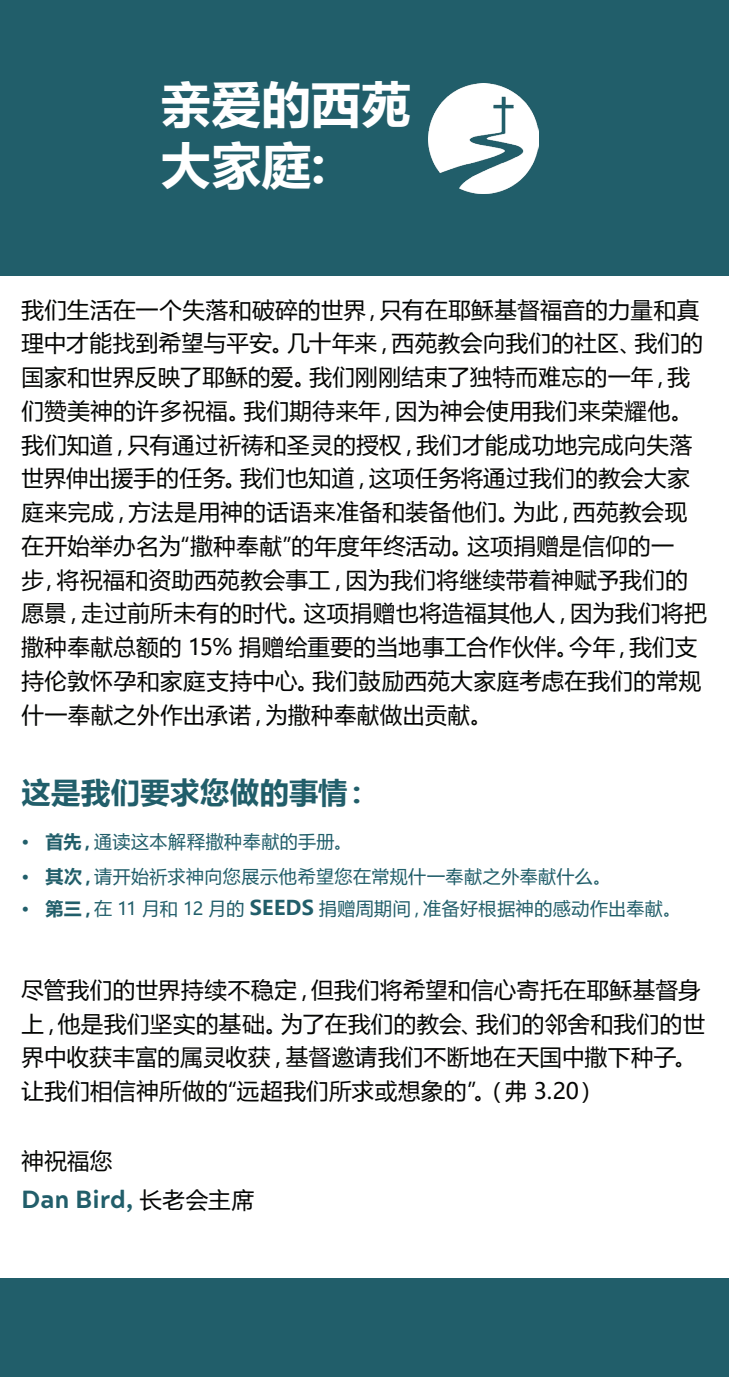
<style>
.page{position:relative;width:729px;height:1377px;background:#fff}
.page>*{position:absolute;margin:0;border:0;box-sizing:border-box;transform-origin:0 0}
.Pull_Text{font:700 49.5px/60.8px "Microsoft Ya Hei UI";letter-spacing:.015em;color:#fff}
.Pull_Text-2{font:700 29.25px "Microsoft Ya Hei UI";letter-spacing:.015em;color:#215e6a}
.Pull_Text-3{font:800 24.75px "Acherus Grotesque";letter-spacing:-.005em;color:#215e6a}
.Pull_Text-4{font:22.5px/33.8px "Microsoft Ya Hei UI";letter-spacing:.02em;color:#040503}
.Pull_Text-5{font:18px "Microsoft Ya Hei UI";letter-spacing:.03em;color:#215e6a}
.s1{font-weight:700}
.s2{font-weight:700;font-size:20.25px}
.s3{font-family:"Microsoft Ya Hei UI";font-weight:400;font-size:22.5px;color:#040503}
</style>
<div class="page">
<div style="left:0;top:1279px;width:729px;height:98px;background:#215e6a"></div>
<div style="left:0;top:0;width:729px;height:275px;background:#215e6a"></div>
<img style="left:429px;top:83px;width:109px;height:110px">
<p class="Pull_Text" style="left:161px;top:72px;width:251px">亲爱的西苑大家庭:</p>
<p class="Pull_Text-4" style="left:21px;top:292px;width:687px">我们生活在一个失落和破碎的世界，只有在耶稣基督福音的力量和真理中才能找到希望与平安。几十年来，西苑教会向我们的社区、我们的国家和世界反映了耶稣的爱。我们刚刚结束了独特而难忘的一年，我们赞美神的许多祝福。我们期待来年，因为神会使用我们来荣耀他。我们知道，只有通过祈祷和圣灵的授权，我们才能成功地完成向失落世界伸出援手的任务。我们也知道，这项任务将通过我们的教会大家庭来完成，方法是用神的话语来准备和装备他们。为此，西苑教会现在开始举办名为“撒种奉献”的年度年终活动。这项捐赠是信仰的一<br>步，将祝福和资助西苑教会事工，因为我们将继续带着神赋予我们的愿景，走过前所未有的时代。这项捐赠也将造福其他人，因为我们将把撒种奉献总额的 15% 捐赠给重要的当地事工合作伙伴。今年，我们支持伦敦怀孕和家庭支持中心。我们鼓励西苑大家庭考虑在我们的常规什一奉献之外作出承诺，为撒种奉献做出贡献。</p>
<p class="Pull_Text-2" style="left:21px;top:772px;width:352px">这是我们要求您做的事情：</p>
<p class="Pull_Text-5" style="left:21px;top:830px;width:332px">• <span class="s1">首先，</span>通读这本解释撒种奉献的手册。</p>
<p class="Pull_Text-5" style="left:21px;top:864px;width:591px">• <span class="s1">其次，</span>请开始祈求神向您展示他希望您在常规什一奉献之外奉献什么。</p>
<p class="Pull_Text-5" style="left:21px;top:896px;width:661px">• <span class="s1">第三，</span>在 11 月和 12 月的 <span class="s2">SEEDS</span> 捐赠周期间，准备好根据神的感动作出奉献。</p>
<p class="Pull_Text-4" style="left:21px;top:972px;width:685px">尽管我们的世界持续不稳定，但我们将希望和信心寄托在耶稣基督身上，他是我们坚实的基础。为了在我们的教会、我们的邻舍和我们的世界中收获丰富的属灵收获，基督邀请我们不断地在天国中撒下种子。让我们相信神所做的“远超我们所求或想象的”。（弗 3.20）</p>
<p class="Pull_Text-4" style="left:21px;top:1143px;width:92px">神祝福您</p>
<p class="Pull_Text-3" style="left:21px;top:1178px;width:234px">Dan Bird, <span class="s3">长老会主席</span></p>
</div>
